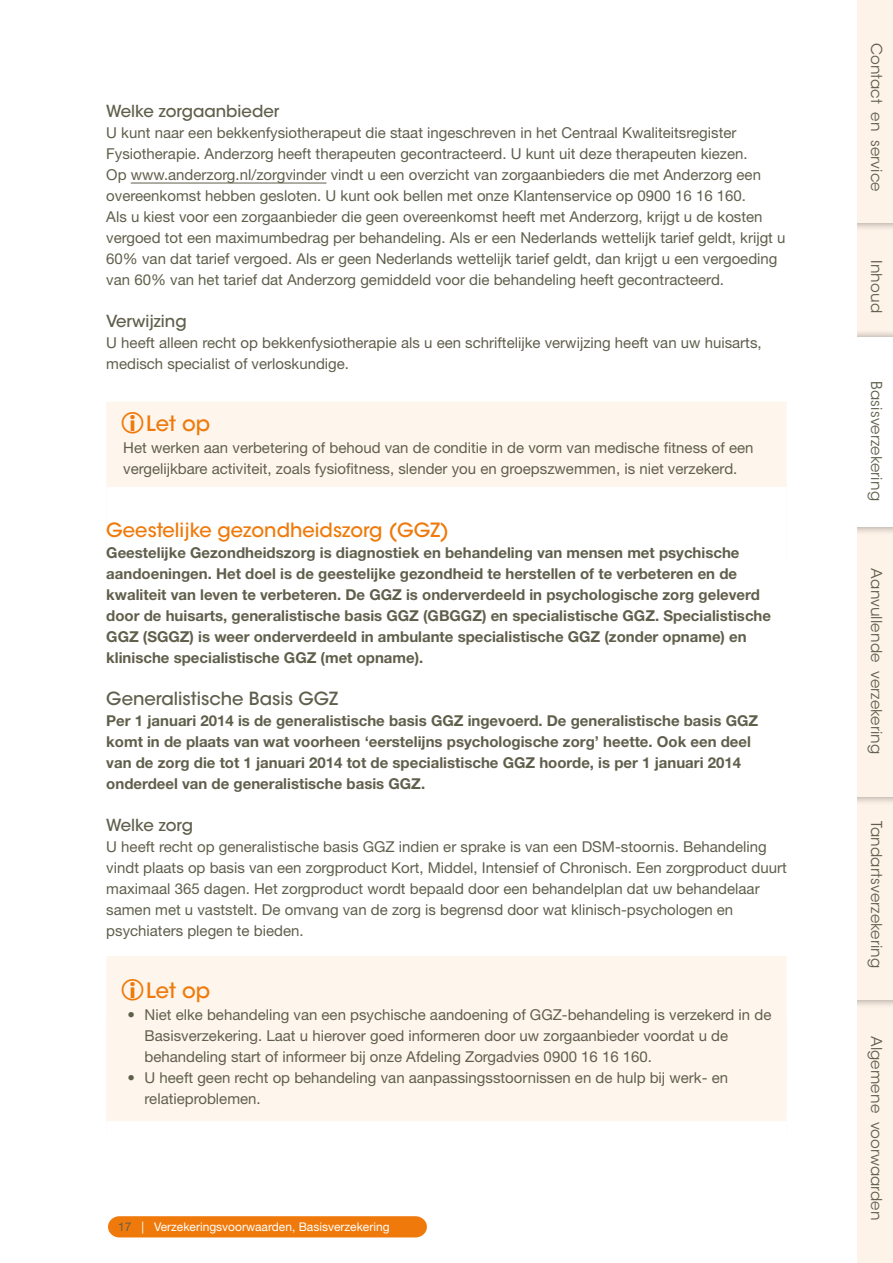
<style>
.page{position:relative;width:893px;height:1263px;background:#fff}
.page>*{position:absolute;margin:0;border:0;box-sizing:border-box;transform-origin:0 0}
.t1{font:500 21px "ITC Avant Garde Std";color:#ef7a0b}
.t2{font:500 19.5px "ITC Avant Garde Std";color:#ef7a0b}
.t3{font:500 18px "ITC Avant Garde Std";color:#605f4c}
.t4{font:500 16.5px "ITC Avant Garde Std";color:#605f4c}
.t5{font:15px/21px "Helvetica Neue LT Std";color:#605f4c}
.t6{font:700 15px/21px "Helvetica Neue LT Std";color:#605f4c}
.t7{font:15px "ITC Avant Garde Std";letter-spacing:.01em;color:#605f4c}
.t8{font:12px "Helvetica Neue LT Std";color:#fff}
.s1{color:#605f4c}
.s2{font-size:16.5px;color:#fef3e9}
</style>
<div class="page">
<hr style="left:131px;top:183px;width:195px;height:1px;background:#605f4c">
<div style="left:106px;top:402px;width:681px;height:162px;background:#fef5ed"></div>
<div style="left:106px;top:487px;width:681px;height:150px;background:#fff"></div>
<div style="left:106px;top:956px;width:681px;height:158px;background:#fef5ed"></div>
<div style="left:106px;top:1019px;width:681px;height:158px;background:#fef5ed"></div>
<div style="left:106px;top:1121px;width:681px;height:142px;background:#fff"></div>
<div style="left:845px;top:945px;width:48px;height:318px;background:#fef3e9"></div>
<div style="left:845px;top:203px;width:48px;height:161px;background:#fef3e9"></div>
<div style="left:837px;top:0;width:56px;height:231px;background:#000;opacity:.4"></div>
<div style="left:845px;top:0;width:48px;height:222px;background:#fef3e9"></div>
<div style="left:837px;top:763px;width:56px;height:246px;background:#000;opacity:.4"></div>
<div style="left:845px;top:770px;width:48px;height:230px;background:#fef3e9"></div>
<div style="left:845px;top:486px;width:48px;height:310px;background:#fef3e9"></div>
<div style="left:837px;top:330px;width:56px;height:205px;background:#000;opacity:.4"></div>
<div style="left:845px;top:338px;width:48px;height:188px;background:#fff"></div>
<div style="left:829px;top:0;width:28px;height:1263px;background:#fff"></div>
<div style="left:108px;top:1216px;width:319px;height:21px;background:#ef7a0b"></div>
<p class="t4" style="left:106px;top:101px;width:175px">Welke zorgaanbieder</p>
<p class="t5" style="left:106px;top:122px;width:681px">U kunt naar een bekkenfysiotherapeut die staat ingeschreven in het Centraal Kwaliteitsregister Fysiotherapie. Anderzorg heeft therapeuten gecontracteerd. U kunt uit deze therapeuten kiezen.<br>Op www.anderzorg.nl/zorgvinder vindt u een overzicht van zorgaanbieders die met Anderzorg een overeenkomst hebben gesloten. U kunt ook bellen met onze Klantenservice op 0900 16 16 160.<br>Als u kiest voor een zorgaanbieder die geen overeenkomst heeft met Anderzorg, krijgt u de kosten vergoed tot een maximumbedrag per behandeling. Als er een Nederlands wettelijk tarief geldt, krijgt u 60% van dat tarief vergoed. Als er geen Nederlands wettelijk tarief geldt, dan krijgt u een vergoeding van 60% van het tarief dat Anderzorg gemiddeld voor die behandeling heeft gecontracteerd.</p>
<p class="t4" style="left:106px;top:311px;width:82px">Verwijzing</p>
<p class="t5" style="left:106px;top:332px;width:657px">U heeft alleen recht op bekkenfysiotherapie als u een schriftelijke verwijzing heeft van uw huisarts, medisch specialist of verloskundige.</p>
<h1 class="t1" style="left:146px;top:410px;width:66px">Let op</h1>
<p class="t5" style="left:123px;top:437px;width:632px">Het werken aan verbetering of behoud van de conditie in de vorm van medische fitness of een vergelijkbare activiteit, zoals fysiofitness, slender you en groepszwemmen, is niet verzekerd.</p>
<h2 class="t2" style="left:106px;top:518px;width:344px">Geestelijke gezondheidszorg (GGZ)</h2>
<p class="t6" style="left:106px;top:542px;width:666px">Geestelijke Gezondheidszorg is diagnostiek en behandeling van mensen met psychische aandoeningen. Het doel is de geestelijke gezondheid te herstellen of te verbeteren en de kwaliteit van leven te verbeteren. De GGZ is onderverdeeld in psychologische zorg geleverd door de huisarts, generalistische basis GGZ (GBGGZ) en specialistische GGZ. Specialistische GGZ (SGGZ) is weer onderverdeeld in ambulante specialistische GGZ (zonder opname) en klinische specialistische GGZ (met opname).</p>
<p class="t3" style="left:106px;top:687px;width:233px">Generalistische Basis GGZ</p>
<p class="t6" style="left:106px;top:710px;width:653px">Per 1 januari 2014 is de generalistische basis GGZ ingevoerd. De generalistische basis GGZ komt in de plaats van wat voorheen ‘eerstelijns psychologische zorg’ heette. Ook een deel van de zorg die tot 1 januari 2014 tot de specialistische GGZ hoorde, is per 1 januari 2014 onderdeel van de generalistische basis GGZ.</p>
<p class="t4" style="left:106px;top:815px;width:88px">Welke zorg</p>
<p class="t5" style="left:106px;top:836px;width:682px">U heeft recht op generalistische basis GGZ indien er sprake is van een DSM-stoornis. Behandeling vindt plaats op basis van een zorgproduct Kort, Middel, Intensief of Chronisch. Een zorgproduct duurt maximaal 365 dagen. Het zorgproduct wordt bepaald door een behandelplan dat uw behandelaar samen met u vaststelt. De omvang van de zorg is begrensd door wat klinisch-psychologen en psychiaters plegen te bieden.</p>
<h1 class="t1" style="left:146px;top:977px;width:66px">Let op</h1>
<p class="t5" style="left:145px;top:1004px;width:628px;text-indent:-17px">• Niet elke behandeling van een psychische aandoening of GGZ-behandeling is verzekerd in de<br>Basisverzekering. Laat u hierover goed informeren door uw zorgaanbieder voordat u de behandeling start of informeer bij onze Afdeling Zorgadvies 0900 16 16 160.</p>
<p class="t5" style="left:145px;top:1067px;width:585px;text-indent:-17px">• U heeft geen recht op behandeling van aanpassingsstoornissen en de hulp bij werk- en relatieproblemen.</p>
<p class="t8" style="left:118px;top:1219px;width:273px"><span class="s1">17</span> | Verzekeringsvoorwaarden, Basisverzekering</p>
<p class="t7" style="left:885px;top:43px;width:151px;rotate:90deg">Contact<span class="s2">_</span>en<span class="s2">_</span>service</p>
<p class="t7" style="left:885px;top:260px;width:54px;rotate:90deg">Inhoud</p>
<p class="t7" style="left:885px;top:381px;width:121px;rotate:90deg">Basisverzekering</p>
<p class="t7" style="left:885px;top:568px;width:187px;rotate:90deg">Aanvullende<span class="s2">_</span>verzekering</p>
<p class="t7" style="left:885px;top:821px;width:149px;rotate:90deg">Tandartsverzekering</p>
<p class="t7" style="left:885px;top:1036px;width:186px;rotate:90deg">Algemene<span class="s2">_</span>voorwaarden</p>
</div>
